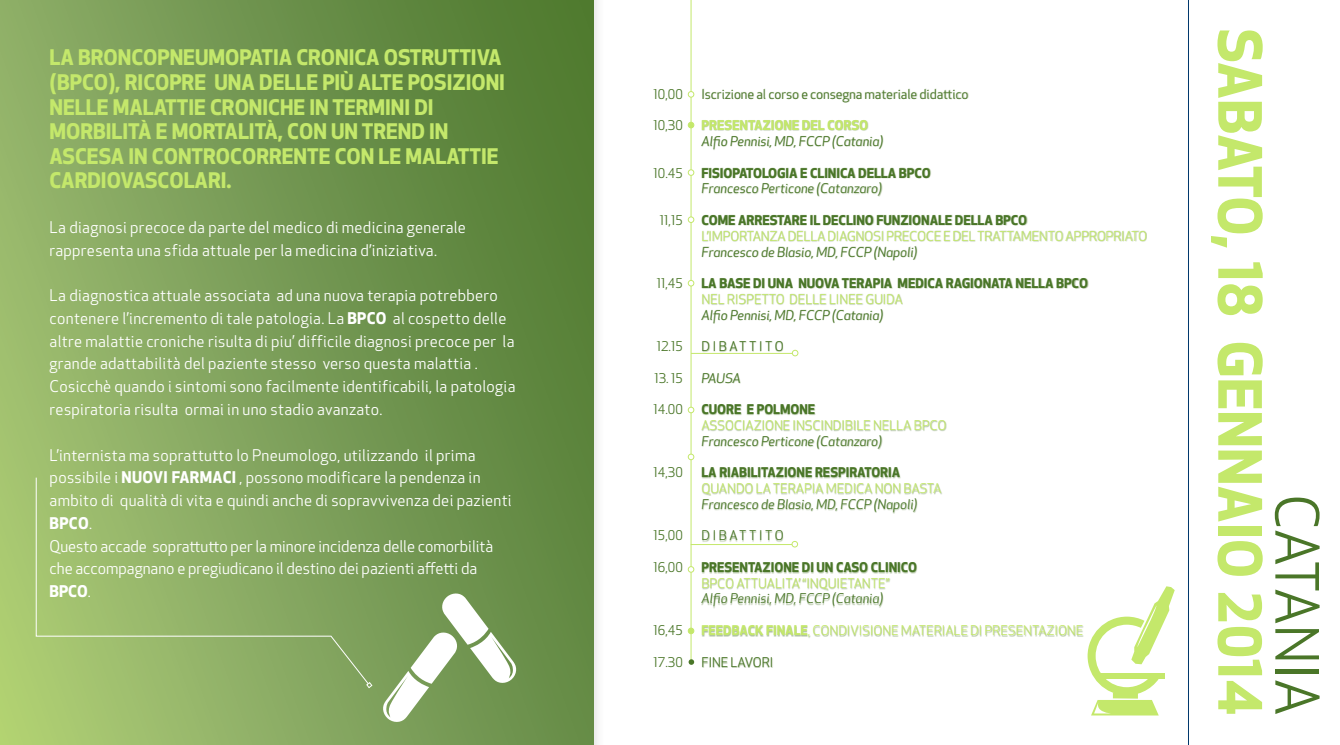
<style>
.page{position:relative;width:1340px;height:745px;background:#fff}
.page>*{position:absolute;margin:0;border:0;box-sizing:border-box;transform-origin:0 0}
.t1{font:700 58.1px/57.1px "Apex New";color:#c4e86b;text-align:right}
.t2{font:700 21px/24.5px "Apex New";color:#c4e86b}
.t3{font:15.75px/22.8px "Apex New";letter-spacing:.02em;color:#fff}
.t4{font:13.12px "Apex New";color:#c4e86b}
.t5{font:italic 13.12px "Apex New";color:#4a7628}
.t6{font:700 13.12px "Apex New";color:#4a7628}
.t7{font:13.12px "Apex New";color:#4a7628}
.t8{font:700 13.12px "Apex New";color:#c4e86b}
.t9{font:13.12px "Apex New";letter-spacing:.2em;color:#4a7628}
.s1{font-weight:700}
.s2{font-weight:400;color:#4a7628}
.s3{font-size:57.4px}
</style>
<div class="page">
<svg style="left:0;top:0;width:594px;height:744px;background:#789b53"></svg>
<svg style="left:381px;top:591px;width:137px;height:132px"></svg>
<svg style="left:35px;top:476px;width:334px;height:208px;background:#90b167"></svg>
<svg style="left:365px;top:681px;width:8px;height:7px"></svg>
<div style="left:701px;top:89px;width:445px;height:578px;background:#4a7628;opacity:.45"></div>
<hr style="left:690px;top:0;width:1px;height:661px;background:#c4e86b">
<svg style="left:688px;top:91px;width:6px;height:6px"></svg>
<svg style="left:688px;top:122px;width:6px;height:6px"></svg>
<svg style="left:688px;top:169px;width:6px;height:6px"></svg>
<div style="left:688px;top:216px;width:6px;height:7px;border:1px solid #c4e86b;border-radius:50%"></div>
<svg style="left:688px;top:280px;width:6px;height:6px"></svg>
<hr style="left:691px;top:353px;width:104px;height:1px;background:#c4e86b">
<svg style="left:792px;top:350px;width:6px;height:6px"></svg>
<div style="left:688px;top:406px;width:6px;height:7px;border:1px solid #c4e86b;border-radius:50%"></div>
<svg style="left:688px;top:453px;width:6px;height:6px"></svg>
<svg style="left:688px;top:566px;width:6px;height:6px"></svg>
<svg style="left:688px;top:627px;width:6px;height:6px"></svg>
<hr style="left:690px;top:544px;width:104px;height:1px;background:#c4e86b">
<div style="left:791px;top:540px;width:7px;height:7px;border:1px solid #c4e86b;border-radius:50%"></div>
<svg style="left:1087px;top:586px;width:87px;height:129px"></svg>
<svg style="left:688px;top:658px;width:6px;height:6px"></svg>
<hr style="left:1188px;top:0;width:1px;height:744px;background:#00386c">
<h2 class="t2" style="left:50px;top:44px;width:457px">LA BRONCOPNEUMOPATIA CRONICA OSTRUTTIVA (BPCO), RICOPRE UNA DELLE PIÙ ALTE POSIZIONI NELLE MALATTIE CRONICHE IN TERMINI DI MORBILITÀ E MORTALITÀ, CON UN TREND IN ASCESA IN CONTROCORRENTE CON LE MALATTIE CARDIOVASCOLARI.</h2>
<p class="t3" style="left:50px;top:215px;width:418px">La diagnosi precoce da parte del medico di medicina generale rappresenta una sfida attuale per la medicina d’iniziativa.</p>
<p class="t3" style="left:50px;top:284px;width:467px">La diagnostica attuale associata ad una nuova terapia potrebbero contenere l’incremento di tale patologia. La <span class="s1">BPCO</span> al cospetto delle altre malattie croniche risulta di piu’ difficile diagnosi precoce per la grande adattabilità del paziente stesso verso questa malattia .<br>Cosicchè quando i sintomi sono facilmente identificabili, la patologia respiratoria risulta ormai in uno stadio avanzato.</p>
<p class="t3" style="left:50px;top:443px;width:463px">L’internista ma soprattutto lo Pneumologo, utilizzando il prima possibile i <span class="s1">NUOVI FARMACI</span> , possono modificare la pendenza in ambito di qualità di vita e quindi anche di sopravvivenza dei pazienti <span class="s1">BPCO</span>.<br>Questo accade soprattutto per la minore incidenza delle comorbilità che accompagnano e pregiudicano il destino dei pazienti affetti da <span class="s1">BPCO</span>.</p>
<p class="t7" style="left:653px;top:86px;width:31px">10,00</p>
<p class="t7" style="left:653px;top:117px;width:31px">10,30</p>
<p class="t7" style="left:653px;top:164px;width:31px">10.45</p>
<p class="t7" style="left:660px;top:212px;width:24px">11,15</p>
<p class="t7" style="left:656px;top:275px;width:28px">11,45</p>
<p class="t7" style="left:656px;top:338px;width:28px">12.15</p>
<p class="t7" style="left:654px;top:369px;width:30px">13. 15</p>
<p class="t7" style="left:653px;top:401px;width:31px">14.00</p>
<p class="t7" style="left:653px;top:464px;width:31px">14,30</p>
<p class="t7" style="left:653px;top:527px;width:31px">15,00</p>
<p class="t7" style="left:653px;top:558px;width:31px">16,00</p>
<p class="t7" style="left:653px;top:621px;width:31px">16,45</p>
<p class="t7" style="left:653px;top:653px;width:31px">17.30</p>
<p class="t7" style="left:701px;top:86px;width:268px">Iscrizione al corso e consegna materiale didattico</p>
<p class="t8" style="left:701px;top:116px;width:168px">PRESENTAZIONE DEL CORSO</p>
<p class="t5" style="left:701px;top:133px;width:183px">Alfio Pennisi, MD, FCCP (Catania)</p>
<p class="t6" style="left:701px;top:163px;width:231px">FISIOPATOLOGIA E CLINICA DELLA BPCO</p>
<p class="t5" style="left:701px;top:180px;width:182px">Francesco Perticone (Catanzaro)</p>
<p class="t6" style="left:701px;top:210px;width:327px">COME ARRESTARE IL DECLINO FUNZIONALE DELLA BPCO</p>
<p class="t4" style="left:701px;top:227px;width:447px">L’IMPORTANZA DELLA DIAGNOSI PRECOCE E DEL TRATTAMENTO APPROPRIATO</p>
<p class="t5" style="left:701px;top:243px;width:217px">Francesco de Blasio, MD, FCCP (Napoli)</p>
<p class="t6" style="left:701px;top:273px;width:388px">LA BASE DI UNA NUOVA TERAPIA MEDICA RAGIONATA NELLA BPCO</p>
<p class="t4" style="left:701px;top:290px;width:203px">NEL RISPETTO DELLE LINEE GUIDA</p>
<p class="t5" style="left:701px;top:306px;width:183px">Alfio Pennisi, MD, FCCP (Catania)</p>
<p class="t9" style="left:701px;top:338px;width:84px">DIBATTITO</p>
<p class="t5" style="left:701px;top:369px;width:41px">PAUSA</p>
<p class="t6" style="left:701px;top:399px;width:115px">CUORE E POLMONE</p>
<p class="t4" style="left:701px;top:416px;width:246px">ASSOCIAZIONE INSCINDIBILE NELLA BPCO</p>
<p class="t5" style="left:701px;top:432px;width:182px">Francesco Perticone (Catanzaro)</p>
<p class="t6" style="left:701px;top:462px;width:200px">LA RIABILITAZIONE RESPIRATORIA</p>
<p class="t4" style="left:701px;top:479px;width:241px">QUANDO LA TERAPIA MEDICA NON BASTA</p>
<p class="t5" style="left:701px;top:495px;width:217px">Francesco de Blasio, MD, FCCP (Napoli)</p>
<p class="t9" style="left:701px;top:527px;width:84px">DIBATTITO</p>
<p class="t6" style="left:701px;top:557px;width:217px">PRESENTAZIONE DI UN CASO CLINICO</p>
<p class="t4" style="left:701px;top:574px;width:189px">BPCO ATTUALITA’ “INQUIETANTE”</p>
<p class="t5" style="left:701px;top:590px;width:183px">Alfio Pennisi, MD, FCCP (Catania)</p>
<p class="t4" style="left:701px;top:621px;width:383px"><span class="s1">FEEDBACK FINALE</span>, CONDIVISIONE MATERIALE DI PRESENTAZIONE</p>
<p class="t7" style="left:701px;top:653px;width:73px">FINE LAVORI</p>
<h1 class="t1" style="left:1327px;top:28px;width:688px;rotate:90deg"><span class="s2">CATANIA<br></span>SABATO, 18 GENNAIO <span class="s3">2014</span></h1>
</div>
